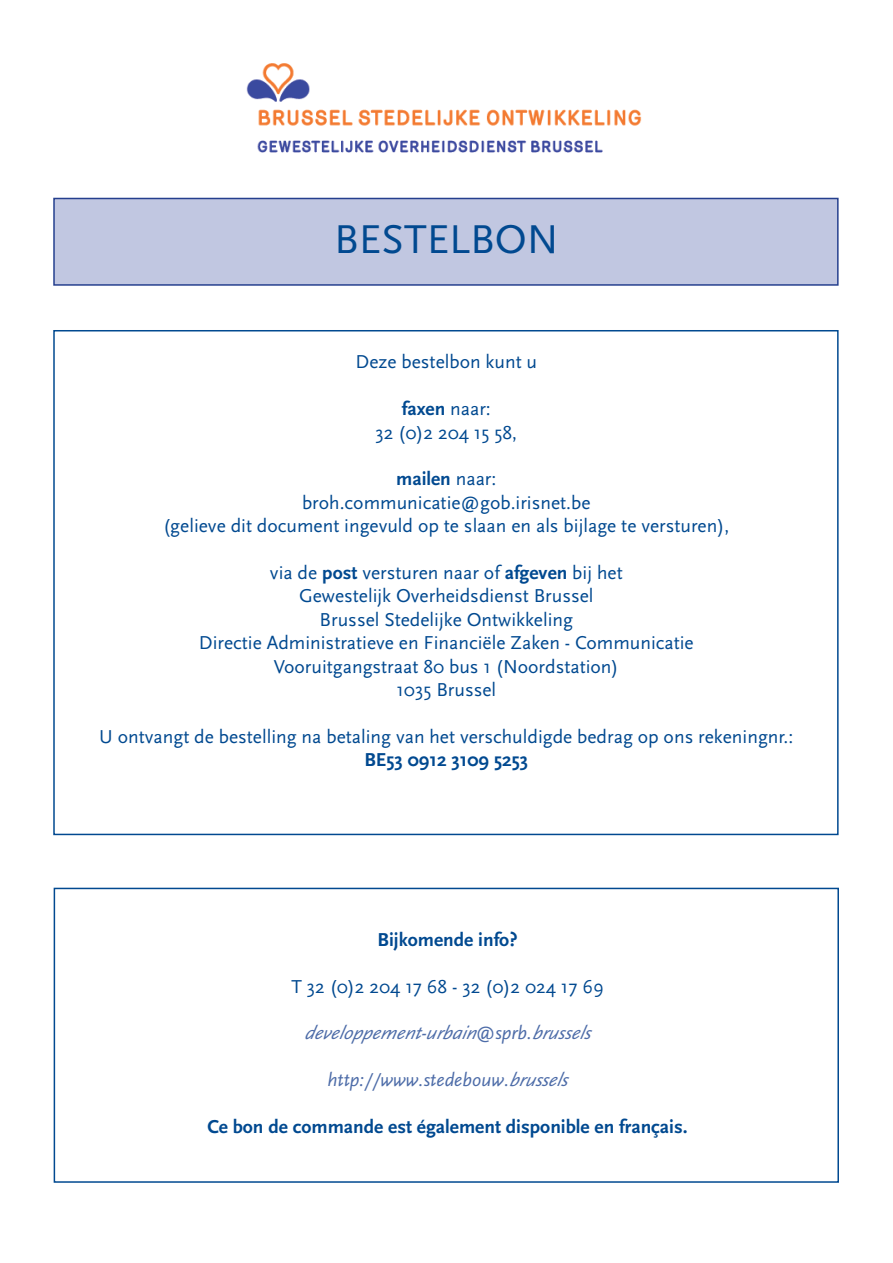
<style>
.page{position:relative;width:893px;height:1263px;background:#fff}
.page>*{position:absolute;margin:0;border:0;box-sizing:border-box;transform-origin:0 0}
.t1{font:42px "Scala Sans";color:#014990}
.t2{font:19.5px/23.4px "Scala Sans";color:#014990;text-align:center}
.t3{font:700 19.5px "Scala Sans";color:#014990}
.t4{font:italic 19.5px "Scala Sans";color:#4d6ca8}
.s1{font-weight:700}
</style>
<div class="page">
<div style="left:53px;top:198px;width:786px;height:88px;background:#c1c7e1;border:2px solid #253f8e"></div>
<div style="left:54px;top:888px;width:785px;height:295px;border:2px solid #014990"></div>
<img style="left:246px;top:63px;width:396px;height:90px">
<h1 class="t1" style="left:334px;top:217px;width:226px">BESTELBON</h1>
<p class="t2" style="left:355px;top:351px;width:183px">Deze bestelbon kunt u</p>
<p class="t2" style="left:375px;top:397px;width:143px"><span class="s1">faxen</span> naar:<br>32 (0)2 204 15 58,</p>
<p class="t2" style="left:163px;top:468px;width:568px"><span class="s1">mailen</span> naar:<br>broh.communicatie@gob.irisnet.be<br>(gelieve dit document ingevuld op te slaan en als bijlage te versturen),</p>
<p class="t2" style="left:199px;top:561px;width:496px">via de <span class="s1">post</span> versturen naar of <span class="s1">afgeven</span> bij het<br>Gewestelijk Overheidsdienst Brussel<br>Brussel Stedelijke Ontwikkeling<br>Directie Administratieve en Financiële Zaken - Communicatie Vooruitgangstraat 80 bus 1 (Noordstation)<br>1035 Brussel</p>
<p class="t2" style="left:99px;top:725px;width:696px">U ontvangt de bestelling na betaling van het verschuldigde bedrag op ons rekeningnr.:</p>
<p class="t3" style="left:364px;top:749px;width:165px">BE53 0912 3109 5253</p>
<p class="t3" style="left:378px;top:929px;width:141px">Bijkomende info?</p>
<p class="t2" style="left:291px;top:975px;width:314px">T 32 (0)2 204 17 68 - 32 (0)2 024 17 69</p>
<p class="t4" style="left:305px;top:1022px;width:293px">developpement-urbain@ s p r b . brussels</p>
<p class="t4" style="left:328px;top:1069px;width:247px">http://www.stedebouw.brussels</p>
<p class="t3" style="left:207px;top:1116px;width:482px">Ce bon de commande est également disponible en français.</p>
</div>
